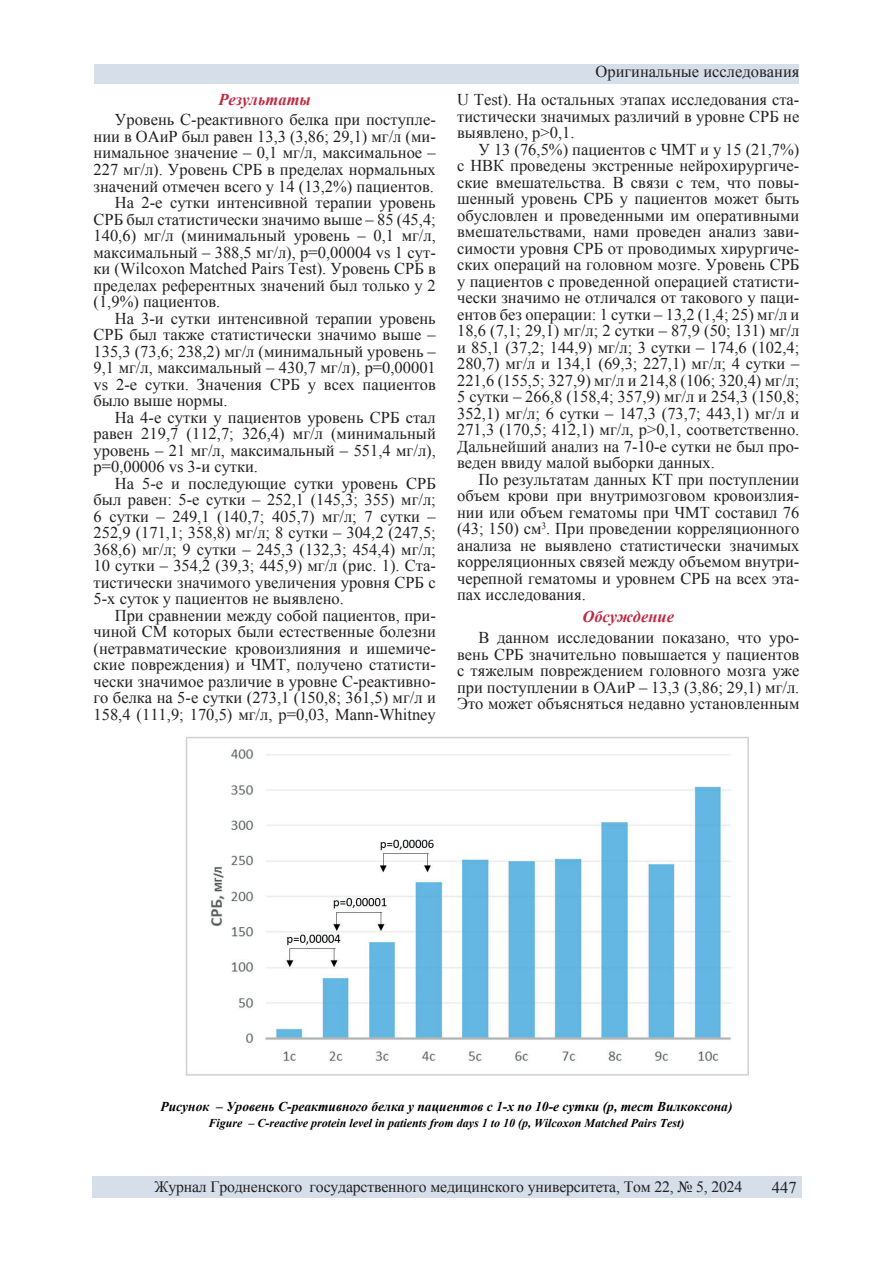
<style>
.page{position:relative;width:893px;height:1263px;background:#fff}
.page>*{position:absolute;margin:0;border:0;box-sizing:border-box;transform-origin:0 0}
.t1{font:16.5px/16.5px "Times New Roman";color:#231f20;text-align:justify}
.t2{font:italic 700 16.5px "Times New Roman";color:#c02a43}
.t3{font:15.75px "Times New Roman";letter-spacing:-.01em;color:#231f20}
.t4{font:italic 700 13.5px "Times New Roman";color:#000001}
.t5{font:italic 700 12px "Times New Roman";color:#000001}
</style>
<div class="page">
<div style="left:94px;top:65px;width:705px;height:19px;background:#d5dee9"></div>
<div style="left:92px;top:1176px;width:709px;height:22px;background:#d5dee9"></div>
<img style="left:185px;top:736px;width:563px;height:340px">
<p class="t2" style="left:218px;top:88px;width:94px">Результаты</p>
<p class="t1" style="left:115px;top:111px;width:323px">Уровень С-реактивного белка при поступле-</p>
<p class="t1" style="left:94px;top:128px;width:344px">нии в ОАиР был равен 13,3 (3,86; 29,1) мг/л (ми-</p>
<p class="t1" style="left:94px;top:144px;width:344px">нимальное значение – 0,1 мг/л, максимальное –</p>
<p class="t1" style="left:94px;top:161px;width:344px">227 мг/л). Уровень СРБ в пределах нормальных</p>
<p class="t1" style="left:94px;top:177px;width:342px">значений отмечен всего у 14 (13,2%) пациентов.</p>
<p class="t1" style="left:115px;top:194px;width:323px">На 2-е сутки интенсивной терапии уровень</p>
<p class="t1" style="left:94px;top:210px;width:344px">СРБ был статистически значимо выше – 85 (45,4;</p>
<p class="t1" style="left:94px;top:227px;width:344px">140,6) мг/л (минимальный уровень – 0,1 мг/л,</p>
<p class="t1" style="left:94px;top:243px;width:344px">максимальный – 388,5 мг/л), р=0,00004 vs 1 cут-</p>
<p class="t1" style="left:94px;top:260px;width:344px">ки (Wilcoxon Matched Pairs Test). Уровень СРБ в</p>
<p class="t1" style="left:94px;top:276px;width:344px">пределах референтных значений был только у 2</p>
<p class="t1" style="left:94px;top:293px;width:128px">(1,9%) пациентов.</p>
<p class="t1" style="left:115px;top:309px;width:323px">На 3-и сутки интенсивной терапии уровень</p>
<p class="t1" style="left:94px;top:326px;width:344px">СРБ был также статистически значимо выше –</p>
<p class="t1" style="left:94px;top:342px;width:344px">135,3 (73,6; 238,2) мг/л (минимальный уровень –</p>
<p class="t1" style="left:94px;top:359px;width:344px">9,1 мг/л, максимальный – 430,7 мг/л), р=0,00001</p>
<p class="t1" style="left:94px;top:375px;width:344px">vs 2-е cутки. Значения СРБ у всех пациентов</p>
<p class="t1" style="left:94px;top:392px;width:136px">было выше нормы.</p>
<p class="t1" style="left:115px;top:408px;width:323px">На 4-е сутки у пациентов уровень СРБ стал</p>
<p class="t1" style="left:94px;top:425px;width:344px">равен 219,7 (112,7; 326,4) мг/л (минимальный</p>
<p class="t1" style="left:94px;top:441px;width:344px">уровень – 21 мг/л, максимальный – 551,4 мг/л),</p>
<p class="t1" style="left:94px;top:458px;width:166px">р=0,00006 vs 3-и cутки.</p>
<p class="t1" style="left:115px;top:474px;width:323px">На 5-е и последующие сутки уровень СРБ</p>
<p class="t1" style="left:94px;top:491px;width:344px">был равен: 5-е сутки – 252,1 (145,3; 355) мг/л;</p>
<p class="t1" style="left:94px;top:507px;width:344px">6 сутки – 249,1 (140,7; 405,7) мг/л; 7 сутки –</p>
<p class="t1" style="left:94px;top:524px;width:344px">252,9 (171,1; 358,8) мг/л; 8 сутки – 304,2 (247,5;</p>
<p class="t1" style="left:94px;top:540px;width:344px">368,6) мг/л; 9 сутки – 245,3 (132,3; 454,4) мг/л;</p>
<p class="t1" style="left:94px;top:557px;width:344px">10 сутки – 354,2 (39,3; 445,9) мг/л (рис. 1). Ста-</p>
<p class="t1" style="left:94px;top:573px;width:344px">тистически значимого увеличения уровня СРБ с</p>
<p class="t1" style="left:94px;top:590px;width:252px">5-х суток у пациентов не выявлено.</p>
<p class="t1" style="left:115px;top:606px;width:323px">При сравнении между собой пациентов, при-</p>
<p class="t1" style="left:94px;top:623px;width:344px">чиной СМ которых были естественные болезни</p>
<p class="t1" style="left:94px;top:639px;width:344px">(нетравматические кровоизлияния и ишемиче-</p>
<p class="t1" style="left:94px;top:656px;width:344px">ские повреждения) и ЧМТ, получено статисти-</p>
<p class="t1" style="left:94px;top:672px;width:344px">чески значимое различие в уровне С-реактивно-</p>
<p class="t1" style="left:94px;top:689px;width:344px">го белка на 5-е сутки (273,1 (150,8; 361,5) мг/л и</p>
<p class="t1" style="left:94px;top:705px;width:344px">158,4 (111,9; 170,5) мг/л, р=0,03, Mann-Whitney</p>
<p class="t1" style="left:595px;top:63px;width:205px">Оригинальные исследования</p>
<p class="t1" style="left:457px;top:91px;width:344px">U Test). На остальных этапах исследования ста&shy;тистически значимых различий в уровне СРБ не выявлено, р&gt;0,1.</p>
<p class="t1" style="left:457px;top:140px;width:344px;text-indent:21px">У 13 (76,5%) пациентов с ЧМТ и у 15 (21,7%) с НВК проведены экстренные нейрохирургиче&shy;ские вмешательства. В связи с тем, что повы&shy;шенный уровень СРБ у пациентов может быть обусловлен и проведенными им оперативными вмешательствами, нами проведен анализ зави&shy;симости уровня СРБ от проводимых хирургиче&shy;ских операций на головном мозге. Уровень СРБ у пациентов с проведенной операцией статисти&shy;чески значимо не отличался от такового у паци&shy;ентов без операции: 1 сутки – 13,2 (1,4; 25) мг/л и 18,6 (7,1; 29,1) мг/л; 2 сутки – 87,9 (50; 131) мг/л и 85,1 (37,2; 144,9) мг/л; 3 сутки – 174,6 (102,4; 280,7) мг/л и 134,1 (69,3; 227,1) мг/л; 4 сутки – 221,6 (155,5; 327,9) мг/л и 214,8 (106; 320,4) мг/л; 5 сутки – 266,8 (158,4; 357,9) мг/л и 254,3 (150,8; 352,1) мг/л; 6 сутки – 147,3 (73,7; 443,1) мг/л и 271,3 (170,5; 412,1) мг/л, р&gt;0,1, соответственно.<br>Дальнейший анализ на 7-10-е сутки не был про&shy;веден ввиду малой выборки данных.</p>
<p class="t1" style="left:457px;top:470px;width:344px;text-indent:21px">По результатам данных КТ при поступлении объем крови при внутримозговом кровоизлия&shy;нии или объем гематомы при ЧМТ составил 76 (43; 150) см<sup>3</sup>. При проведении корреляционного анализа не выявлено статистически значимых корреляционных связей между объемом внутри&shy;черепной гематомы и уровнем СРБ на всех эта&shy;пах исследования.</p>
<p class="t2" style="left:582px;top:605px;width:93px">Обсуждение</p>
<p class="t1" style="left:457px;top:629px;width:344px;text-indent:21px">В данном исследовании показано, что уро&shy;вень СРБ значительно повышается у пациентов с тяжелым повреждением головного мозга уже при поступлении в ОАиР – 13,3 (3,86; 29,1) мг/л.<br>Это может объясняться недавно установленным</p>
<p class="t4" style="left:160px;top:1096px;width:573px">Рисунок – Уровень С-реактивного белка у пациентов с 1-х по 10-е сутки (р, тест Вилкоксона)</p>
<p class="t5" style="left:208px;top:1115px;width:478px">Figure – C-reactive protein level in patients from days 1 to 10 (р, Wilcoxon Matched Pairs Test)</p>
<p class="t3" style="left:154px;top:1176px;width:589px">Журнал Гродненского государственного медицинского университета, Том 22, № 5, 2024</p>
<p class="t1" style="left:772px;top:1178px;width:26px">447</p>
</div>
